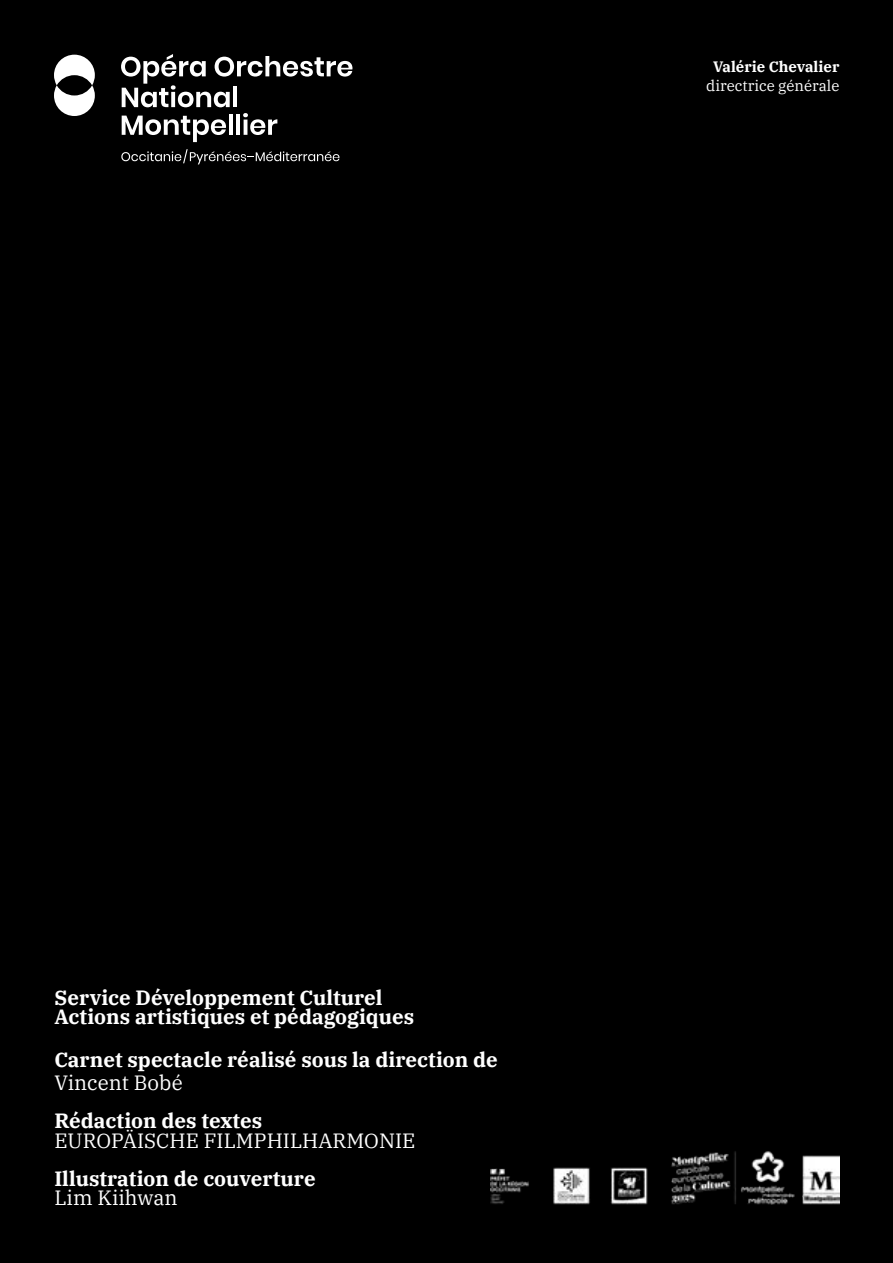
<style>
.page{position:relative;width:893px;height:1263px;background:#000}
.page>*{position:absolute;margin:0;border:0;box-sizing:border-box;transform-origin:0 0}
.t1{font:700 20.55px/19px "IBM Plex Serif";color:#fff}
.t2{font:20.55px "IBM Plex Serif";color:#fff}
.t3{font:15px "IBM Plex Serif";color:#fff}
.t4{font:700 15px "IBM Plex Serif";color:#fff}
</style>
<div class="page">
<svg style="left:121px;top:149px;width:218px;height:15px"></svg>
<svg style="left:121px;top:54px;width:231px;height:53px"></svg>
<hr style="left:233px;top:87px;width:4px;height:20px;background:#fff">
<svg style="left:122px;top:116px;width:104px;height:26px"></svg>
<hr style="left:229px;top:114px;width:4px;height:21px;background:#fff">
<hr style="left:236px;top:114px;width:4px;height:21px;background:#fff">
<svg style="left:243px;top:113px;width:34px;height:22px"></svg>
<svg style="left:54px;top:55px;width:41px;height:61px"></svg>
<img style="left:491px;top:1151px;width:348px;height:54px">
<p class="t4" style="left:713px;top:54px;width:128px">Valérie Chevalier</p>
<p class="t3" style="left:706px;top:74px;width:135px">directrice générale</p>
<p class="t1" style="left:54px;top:987px;width:361px">Service Développement Culturel<br>Actions artistiques et pédagogiques</p>
<p class="t1" style="left:54px;top:1048px;width:445px">Carnet spectacle réalisé sous la direction de</p>
<p class="t2" style="left:54px;top:1067px;width:130px">Vincent Bobé</p>
<p class="t1" style="left:54px;top:1110px;width:209px">Rédaction des textes</p>
<p class="t2" style="left:54px;top:1124px;width:362px">EUROPÄISCHE FILMPHILHARMONIE</p>
<p class="t1" style="left:54px;top:1167px;width:263px">Illustration de couverture</p>
<p class="t2" style="left:54px;top:1182px;width:125px">Lim Kiihwan</p>
</div>
